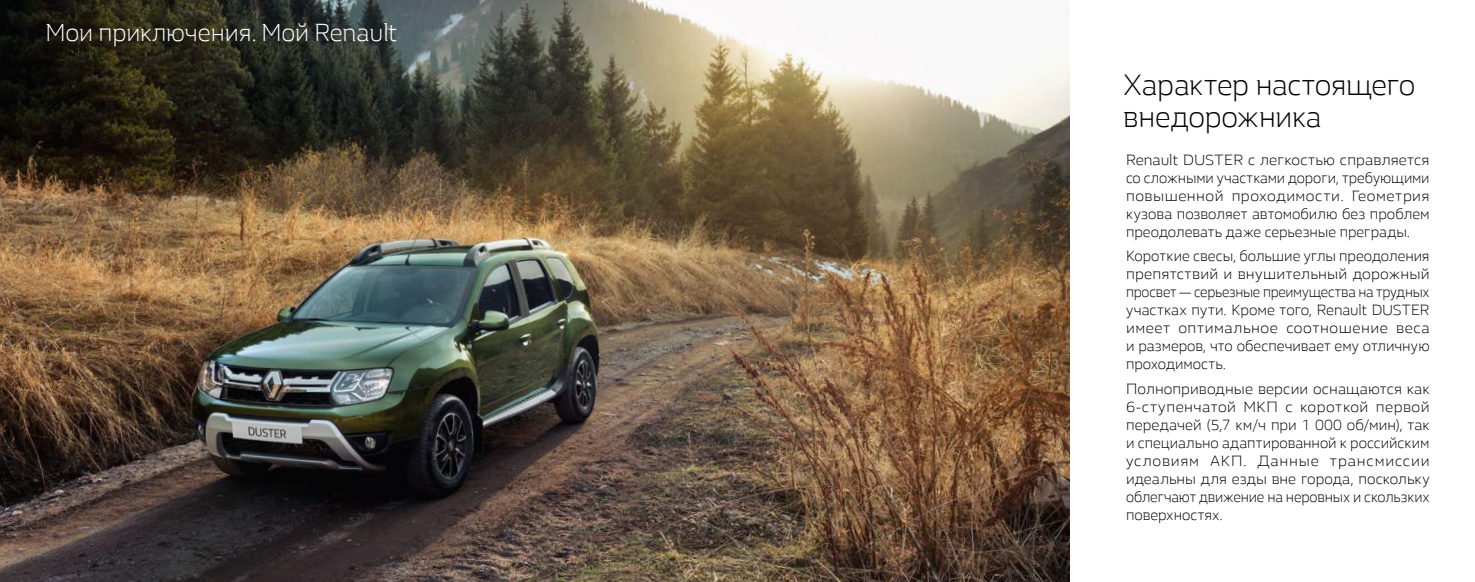
<style>
.page{position:relative;width:1475px;height:582px;background:#fff}
.page>*{position:absolute;margin:0;border:0;box-sizing:border-box;transform-origin:0 0}
.t1{font:300 30px/32px "Renault Life";letter-spacing:-.01em;color:#000}
.t2{font:300 25px "Renault Life";letter-spacing:-.005em;color:#fff}
.t3{font:300 15px/18px "Renault Life";letter-spacing:-.005em;color:#000;text-align:justify;scale:1.04 1}
.t4{font:300 15px/18px "Renault Life";letter-spacing:-.005em;color:#000;text-align:justify}
</style>
<div class="page">
<img style="left:0;top:0;width:723px;height:581px">
<img style="left:723px;top:31px;width:346px;height:550px">
<h2 class="t2" style="left:45px;top:16px;width:354px">Мои приключения. Мой Renault</h2>
<h1 class="t1" style="left:1123px;top:67px;width:293px">Характер настоящего внедорожника</h1>
<p class="t3" style="left:1125px;top:150px;width:293px">Renault DUSTER c легкостью справляется со сложными участками дороги, требующими повышенной проходимости. Геометрия кузова позволяет автомобилю без проблем преодолевать даже серьезные преграды.</p>
<p class="t4" style="left:1125px;top:246px;width:305px">Короткие свесы, большие углы преодоления препятствий и внушительный дорожный просвет — серьезные преимущества на трудных участках пути. Кроме того, Renault DUSTER имеет оптимальное соотношение веса и размеров, что обеспечивает ему отличную проходимость.</p>
<p class="t3" style="left:1125px;top:379px;width:293px">Полноприводные версии оснащаются как 6-ступенчатой МКП с короткой первой передачей (5,7 км/ч при 1 000 об/мин), так и специально адаптированной к российским условиям АКП. Данные трансмиссии идеальны для езды вне города, поскольку облегчают движение на неровных и скользких поверхностях.</p>
</div>
